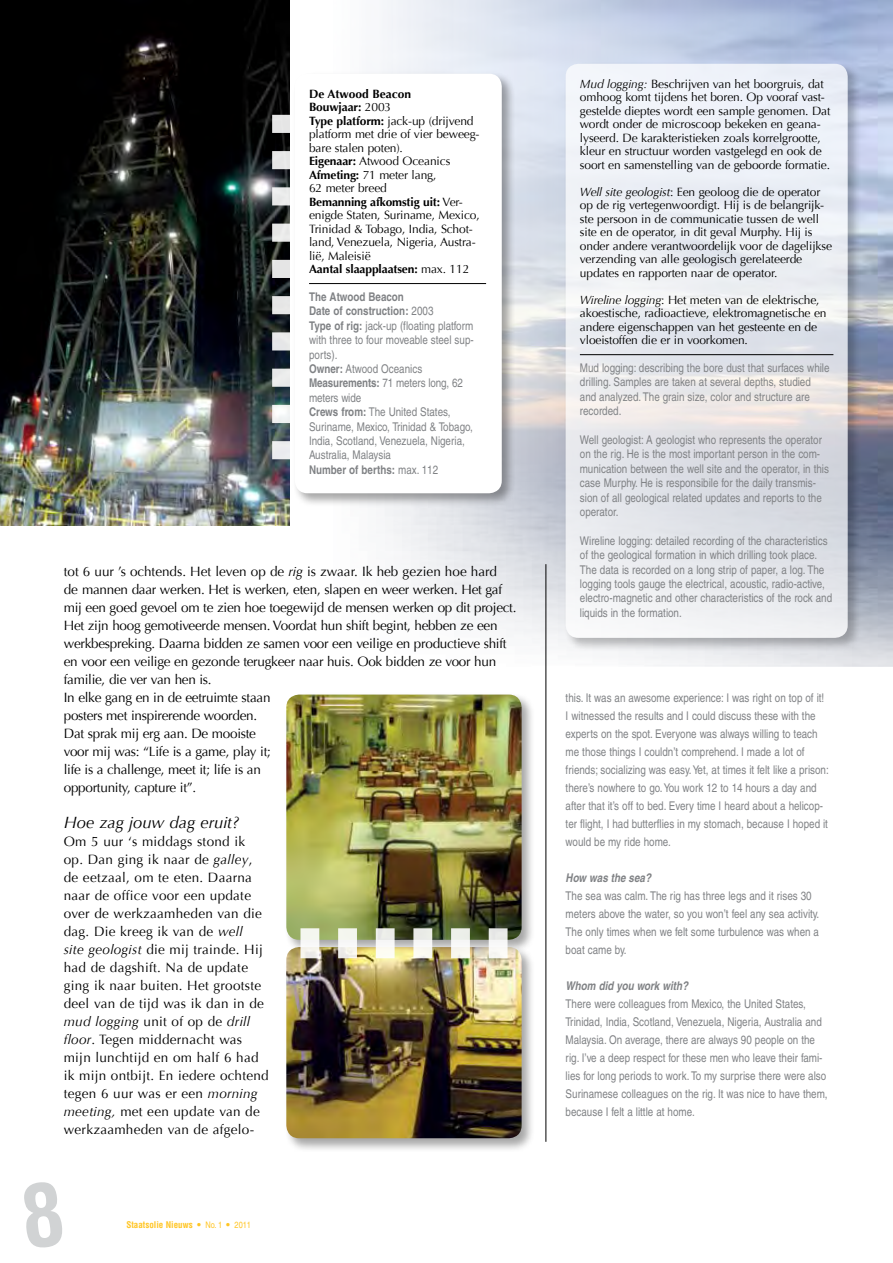
<style>
.page{position:relative;width:893px;height:1263px;background:#fff}
.page>*{position:absolute;margin:0;border:0;box-sizing:border-box;transform-origin:0 0}
.t1{font:italic 16.5px "Optima";color:#000}
.t2{font:13.5px/18px "Optima";letter-spacing:-.02em;color:#000}
.t3{font:13.5px/18px "Optima";letter-spacing:.02em;color:#000}
.t4{font:condensed 12px/14.4px "Helvetica";color:#808285}
.t5{font:12px/13.5px "Optima";letter-spacing:-.01em;color:#000}
.t6{font:italic 700 condensed 12px "Helvetica";color:#808285}
.t7{font:700 condensed 9px "Helvetica";color:#ffc523}
.s1{font-weight:700}
.s2{font-style:italic}
.s3{font-weight:400}
</style>
<div class="page">
<img style="left:0;top:0;width:289px;height:525px">
<img style="left:376px;top:0;width:517px;height:666px">
<svg style="left:272px;top:115px;width:18px;height:344px;background:#888c8e"></svg>
<div style="left:293px;top:71px;width:223px;height:436px;background:#000;opacity:.35"></div>
<div style="left:295px;top:74px;width:207px;height:419px;background:#fff;border-radius:13px"></div>
<hr style="left:309px;top:283px;width:177px;height:1px;background:#000">
<hr style="left:546px;top:564px;width:1px;height:578px;background:#000">
<div style="left:284px;top:945px;width:252px;height:207px;background:#000;opacity:.35"></div>
<img style="left:286px;top:954px;width:236px;height:184px">
<div style="left:284px;top:692px;width:252px;height:262px;background:#000;opacity:.35"></div>
<img style="left:286px;top:694px;width:236px;height:246px">
<img style="left:300px;top:928px;width:208px;height:30px">
<div style="left:563px;top:62px;width:299px;height:590px;background:#000;opacity:.35"></div>
<svg style="left:566px;top:64px;width:282px;height:574px;fill:#ebedf1"></svg>
<hr style="left:580px;top:354px;width:253px;height:1px;background:#000">
<p class="t5" style="left:309px;top:87px;width:172px"><span class="s1">De Atwood Beacon<br>Bouwjaar:</span> 2003<br><span class="s1">Type platform:</span> jack-up (drijvend platform met drie of vier beweeg&shy;bare stalen poten).<br><span class="s1">Eigenaar:</span> Atwood Oceanics<br><span class="s1">Afmeting:</span> 71 meter lang,<br>62 meter breed<br><span class="s1">Bemanning afkomstig uit:</span> Ver&shy;enigde Staten, Suriname, Mexico,<br>Trinidad &amp; Tobago, India, Schot&shy;land, Venezuela, Nigeria, Austra&shy;lië, Maleisië<br><span class="s1">Aantal slaapplaatsen:</span> max. 112</p>
<p class="t4" style="left:309px;top:289px;width:166px"><span class="s1">The Atwood Beacon<br>Date of construction:</span> 2003<br><span class="s1">Type of rig:</span> jack-up (floating platform with three to four moveable steel sup&shy;ports).<br><span class="s1">Owner:</span> Atwood Oceanics<br><span class="s1">Measurements:</span> 71 meters long, 62 meters wide<br><span class="s1">Crews from:</span> The United States,<br>Suriname, Mexico, Trinidad &amp; Tobago,<br>India, Scotland, Venezuela, Nigeria,<br>Australia, Malaysia<br><span class="s1">Number of berths:</span> max. 112</p>
<p class="t2" style="left:64px;top:563px;width:454px">tot 6 uur ’s ochtends. Het leven op de <span class="s2">rig</span> is zwaar. Ik heb gezien hoe hard<br>de mannen daar werken. Het is werken, eten, slapen en weer werken. Het gaf mij een goed gevoel om te zien hoe toegewijd de mensen werken op dit project.<br>Het zijn hoog gemotiveerde mensen. Voordat hun shift begint, hebben ze een werkbespreking. Daarna bidden ze samen voor een veilige en productieve shift en voor een veilige en gezonde terugkeer naar huis. Ook bidden ze voor hun familie, die ver van hen is.<br>In elke gang en in de eetruimte staan<br>posters met inspirerende woorden.<br>Dat sprak mij erg aan. De mooiste<br>voor mij was: “Life is a game, play it;<br>life is a challenge, meet it; life is an<br>opportunity, capture it”.</p>
<h1 class="t1" style="left:64px;top:813px;width:177px">Hoe zag jouw dag eruit?</h1>
<p class="t3" style="left:64px;top:833px;width:206px">Om 5 uur ‘s middags stond ik<br>op. Dan ging ik naar de <span class="s2">galley</span>, de eetzaal, om te eten. Daarna naar de office voor een update over de werkzaamheden van die dag. Die kreeg ik van de <span class="s2">well<br>site geologist</span> die mij trainde. Hij had de dagshift. Na de update ging ik naar buiten. Het grootste deel van de tijd was ik dan in de <span class="s2">mud logging</span> unit of op de <span class="s2">drill floor</span>. Tegen middernacht was mijn lunchtijd en om half 6 had ik mijn ontbijt. En iedere ochtend tegen 6 uur was er een <span class="s2">morning meeting,</span> met een update van de werkzaamheden van de afgelo-</p>
<p class="t7" style="left:126px;top:1219px;width:126px">Staatsolie Nieuws • <span class="s3">No. 1</span> • <span class="s3">2011</span></p>
<p class="t5" style="left:580px;top:77px;width:252px"><span class="s2">Mud logging:</span> Beschrijven van het boorgruis, dat omhoog komt tijdens het boren. Op vooraf vast&shy;gestelde dieptes wordt een sample genomen. Dat wordt onder de microscoop bekeken en geana&shy;lyseerd. De karakteristieken zoals korrelgrootte, kleur en structuur worden vastgelegd en ook de soort en samenstelling van de geboorde formatie.</p>
<p class="t5" style="left:580px;top:185px;width:254px"><span class="s2">Well site geologist</span>: Een geoloog die de operator op de rig vertegenwoordigt. Hij is de belangrijk&shy;ste persoon in de communicatie tussen de well site en de operator, in dit geval Murphy. Hij is onder andere verantwoordelijk voor de dagelijkse verzending van alle geologisch gerelateerde updates en rapporten naar de operator.</p>
<p class="t5" style="left:580px;top:293px;width:248px"><span class="s2">Wireline logging</span>: Het meten van de elektrische, akoestische, radioactieve, elektromagnetische en andere eigenschappen van het gesteente en de vloeistoffen die er in voorkomen.</p>
<p class="t4" style="left:580px;top:361px;width:251px">Mud logging: describing the bore dust that surfaces while drilling. Samples are taken at several depths, studied and analyzed. The grain size, color and structure are recorded.</p>
<p class="t4" style="left:580px;top:433px;width:251px">Well geologist: A geologist who represents the operator on the rig. He is the most important person in the com&shy;munication between the well site and the operator, in this case Murphy. He is responsibile for the daily transmis&shy;sion of all geological related updates and reports to the operator.</p>
<p class="t4" style="left:580px;top:533px;width:254px">Wireline logging: detailed recording of the characteristics of the geological formation in which drilling took place.<br>The data is recorded on a long strip of paper, a log. The logging tools gauge the electrical, acoustic, radio-active, electro-magnetic and other characteristics of the rock and liquids in the formation.</p>
<p class="t4" style="left:566px;top:689px;width:265px;line-height:18px">this. It was an awesome experience: I was right on top of it!<br>I witnessed the results and I could discuss these with the experts on the spot. Everyone was always willing to teach me those things I couldn’t comprehend. I made a lot of friends; socializing was easy. Yet, at times it felt like a prison: there’s nowhere to go. You work 12 to 14 hours a day and after that it’s off to bed. Every time I heard about a helicop&shy;ter flight, I had butterflies in my stomach, because I hoped it would be my ride home.</p>
<p class="t6" style="left:566px;top:870px;width:87px">How was the sea?</p>
<p class="t4" style="left:566px;top:887px;width:255px;line-height:18px">The sea was calm. The rig has three legs and it rises 30 meters above the water, so you won’t feel any sea activity.<br>The only times when we felt some turbulence was when a boat came by.</p>
<p class="t6" style="left:566px;top:978px;width:124px">Whom did you work with?</p>
<p class="t4" style="left:566px;top:995px;width:264px;line-height:18px">There were colleagues from Mexico, the United States, Trinidad, India, Scotland, Venezuela, Nigeria, Australia and Malaysia. On average, there are always 90 people on the rig. I’ve a deep respect for these men who leave their fami&shy;lies for long periods to work. To my surprise there were also Surinamese colleagues on the rig. It was nice to have them, because I felt a little at home.</p>
</div>
